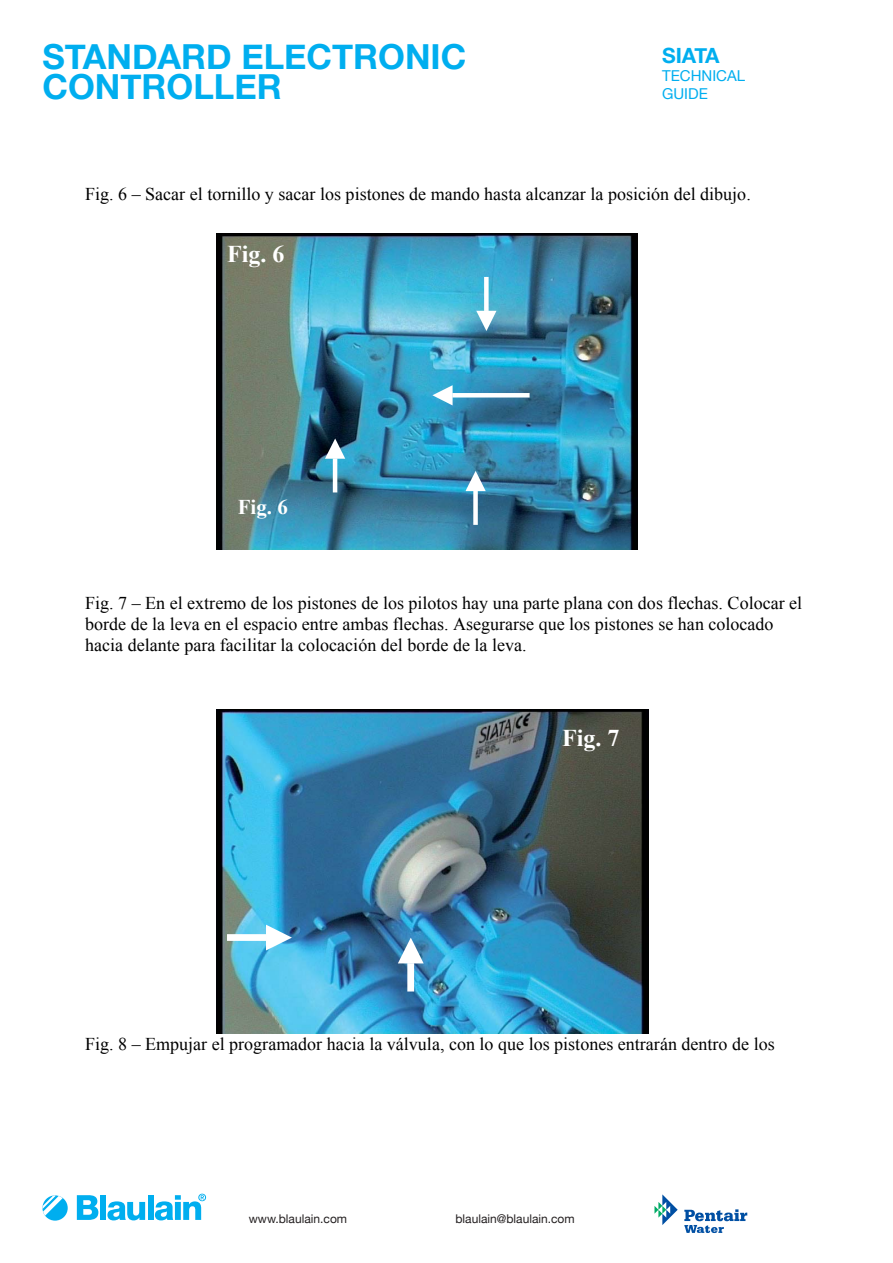
<style>
.page{position:relative;width:893px;height:1263px;background:#fff}
.page>*{position:absolute;margin:0;border:0;box-sizing:border-box;transform-origin:0 0}
.t1{font:700 34.5px/30px "Helvetica Neue";color:#00aeef}
.t2{font:700 24px "Times New Roman";color:#fff}
.t3{font:700 21px "Helvetica Neue";letter-spacing:-.045em;color:#00aeef}
.t4{font:700 21px "Times New Roman";color:#fff}
.t5{font:18px/21px "Times New Roman";color:#000}
.t6{font:15px/18px "Helvetica Neue";color:#00aeef}
.t7{font:12px "Helvetica Neue";color:#231f20}
</style>
<div class="page">
<svg style="left:77px;top:1195px;width:21px;height:25px"></svg>
<div style="left:100px;top:1195px;width:6px;height:25px;background:#00aeef"></div>
<svg style="left:107px;top:1201px;width:38px;height:19px"></svg>
<div style="left:147px;top:1195px;width:6px;height:25px;background:#00aeef"></div>
<svg style="left:155px;top:1194px;width:51px;height:26px"></svg>
<svg style="left:42px;top:1195px;width:25px;height:26px"></svg>
<svg style="left:684px;top:1209px;width:63px;height:24px"></svg>
<svg style="left:654px;top:1194px;width:23px;height:31px"></svg>
<img style="left:216px;top:234px;width:421px;height:316px">
<hr style="left:333px;top:458px;width:4px;height:34px;background:#fff">
<svg style="left:325px;top:438px;width:20px;height:21px"></svg>
<div style="left:452px;top:393px;width:77px;height:5px;background:#fff"></div>
<svg style="left:432px;top:385px;width:26px;height:47px"></svg>
<div style="left:473px;top:491px;width:5px;height:34px;background:#fff"></div>
<svg style="left:465px;top:471px;width:20px;height:20px"></svg>
<svg style="left:484px;top:277px;width:4px;height:34px"></svg>
<svg style="left:476px;top:311px;width:20px;height:20px"></svg>
<img style="left:216px;top:710px;width:432px;height:324px">
<div style="left:227px;top:934px;width:39px;height:7px;background:#fff"></div>
<svg style="left:266px;top:925px;width:26px;height:25px"></svg>
<div style="left:407px;top:963px;width:7px;height:29px;background:#fff"></div>
<svg style="left:398px;top:938px;width:25px;height:25px"></svg>
<h1 class="t1" style="left:43px;top:41px;width:425px">STANDARD ELECTRONIC<br>CONTROLLER</h1>
<p class="t3" style="left:662px;top:43px;width:59px">SIATA</p>
<p class="t6" style="left:662px;top:66px;width:85px">TECHNICAL<br>GUIDE</p>
<p class="t5" style="left:85px;top:183px;width:667px">Fig. 6 – Sacar el tornillo y sacar los pistones de mando hasta alcanzar la posición del dibujo.</p>
<h2 class="t2" style="left:227px;top:240px;width:59px">Fig. 6</h2>
<p class="t4" style="left:238px;top:496px;width:52px">Fig. 6</p>
<p class="t5" style="left:85px;top:592px;width:718px">Fig. 7 – En el extremo de los pistones de los pilotos hay una parte plana con dos flechas. Colocar el borde de la leva en el espacio entre ambas flechas. Asegurarse que los pistones se han colocado hacia delante para facilitar la colocación del borde de la leva.</p>
<h2 class="t2" style="left:562px;top:724px;width:59px">Fig. 7</h2>
<p class="t5" style="left:85px;top:1034px;width:691px">Fig. 8 – Empujar el programador hacia la válvula, con lo que los pistones entrarán dentro de los</p>
<p class="t7" style="left:249px;top:1211px;width:100px">www.blaulain.com</p>
<p class="t7" style="left:455px;top:1211px;width:121px">blaulain@blaulain.com</p>
</div>
